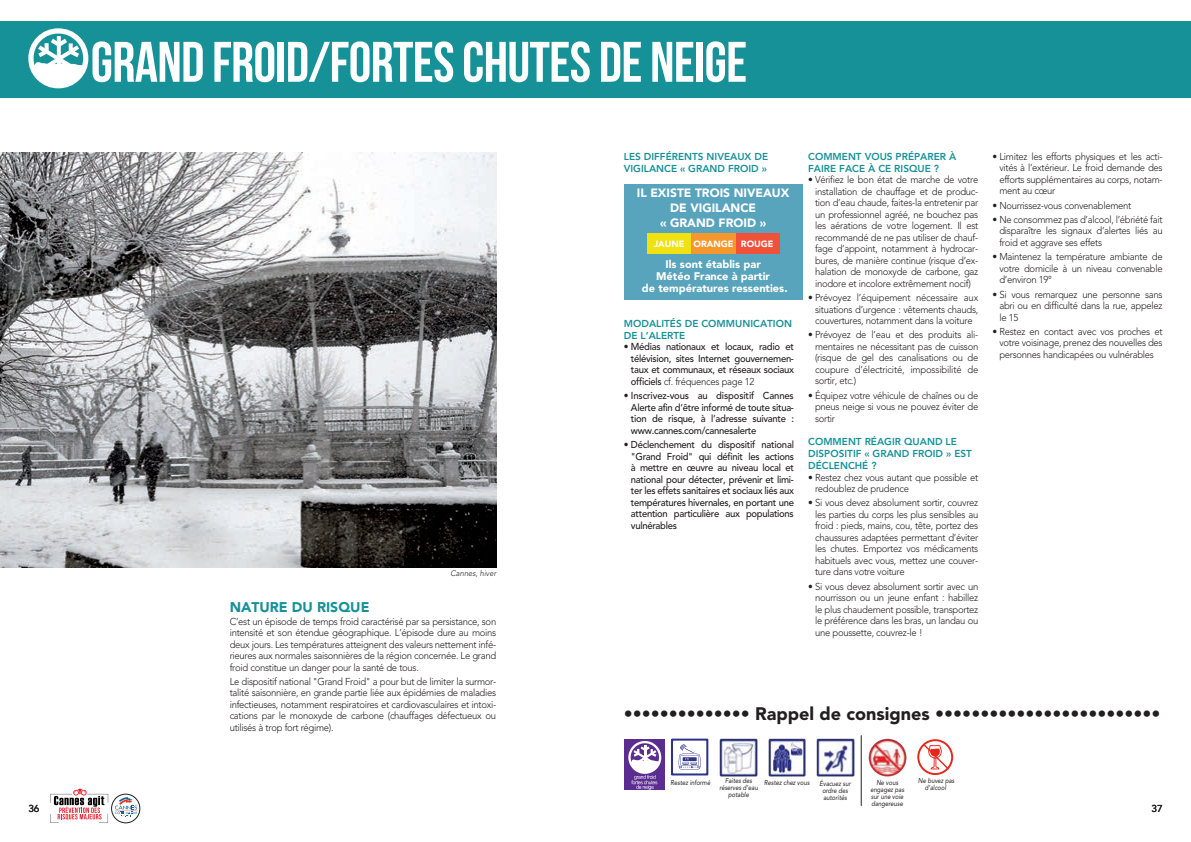
<style>
.page{position:relative;width:1191px;height:842px;background:#fff}
.page>*{position:absolute;margin:0;border:0;box-sizing:border-box;transform-origin:0 0}
.titre{font:57px "Bebas Neue";letter-spacing:-.01em;color:#fff}
.t1{font:900 18px "Avenir LT Std";color:#231f20}
.nature_du_risque{font:900 14px "Avenir LT Std";color:#169198}
.t2{font:900 12px "Avenir LT Std";color:#fff}
.t3{font:900 11px/12px "Avenir LT Std";color:#fff;text-align:center}
.paragraphe{font:300 10px/11.5px "Avenir LT Std";letter-spacing:-.03em;color:#231f20;text-align:justify;scale:.95 1}
.txt_ok{font:300 10px/11.5px "Avenir LT Std";letter-spacing:-.03em;color:#231f20;text-align:justify;scale:.95 1}
.paragraphe-2{font:500 10px/11.5px "Avenir LT Std";letter-spacing:-.03em;color:#231f20;text-align:justify;scale:.95 1}
.modalité{font:800 10px/12px "Avenir LT Std";color:#169198}
.paragraphe-3{font:500 10px "Avenir LT Std";letter-spacing:-.03em;color:#231f20}
.t4{font:900 9px "Avenir LT Std";color:#fff}
.paragraphe-4{font:italic 300 8px "Avenir LT Std";color:#231f20;scale:.95 1}
.consigne_pavet{font:italic 7px/7px "Avenir LT Std";color:#231f20;text-align:center;scale:.85 1}
.s1{font-weight:300}
</style>
<div class="page">
<div style="left:595px;top:21px;width:596px;height:77px;background:#169198"></div>
<div style="left:0;top:21px;width:595px;height:77px;background:#169198"></div>
<svg style="left:28px;top:28px;width:60px;height:60px"></svg>
<svg style="left:50px;top:788px;width:58px;height:35px"></svg>
<svg style="left:112px;top:794px;width:28px;height:29px"></svg>
<svg style="left:115px;top:797px;width:22px;height:20px"></svg>
<div style="left:111px;top:794px;width:29px;height:29px;border:1px solid #231f20;border-radius:50%"></div>
<img style="left:0;top:152px;width:496px;height:415px">
<div style="left:624px;top:184px;width:178px;height:115px;background:#58a4bc"></div>
<div style="left:691px;top:233px;width:44px;height:20px;background:#f7931d"></div>
<div style="left:735px;top:233px;width:44px;height:20px;background:#f05138"></div>
<div style="left:647px;top:233px;width:44px;height:20px;background:#f0e110"></div>
<div style="left:692px;top:233px;width:43px;height:20px;background:#f6972e"></div>
<div style="left:624px;top:739px;width:41px;height:51px;background:#5b2d91"></div>
<div style="left:628px;top:741px;width:33px;height:33px;border:2px solid #fff;border-radius:50%"></div>
<svg style="left:631px;top:745px;width:28px;height:45px"></svg>
<img style="left:868px;top:738px;width:39px;height:39px">
<img style="left:768px;top:738px;width:38px;height:39px">
<img style="left:719px;top:738px;width:39px;height:39px">
<img style="left:816px;top:738px;width:39px;height:39px">
<hr style="left:860px;top:735px;width:1px;height:71px;background:#231f20">
<svg style="left:671px;top:739px;width:37px;height:36px"></svg>
<div style="left:673px;top:741px;width:33px;height:32px;background:#fff"></div>
<svg style="left:678px;top:744px;width:24px;height:32px"></svg>
<svg style="left:917px;top:739px;width:36px;height:36px"></svg>
<svg style="left:919px;top:741px;width:32px;height:32px"></svg>
<svg style="left:921px;top:742px;width:29px;height:29px"></svg>
<p class="titre" style="left:91px;top:31px;width:658px">GRAND FROID/FORTES CHUTES DE NEIGE</p>
<p class="paragraphe-4" style="left:450px;top:569px;width:50px">Cannes, hiver</p>
<p class="nature_du_risque" style="left:230px;top:598px;width:141px">NATURE DU RISQUE</p>
<p class="txt_ok" style="left:230px;top:615px;width:282px">C’est un épisode de temps froid caractérisé par sa persistance, son intensité et son étendue géographique. L’épisode dure au moins deux jours. Les températures atteignent des valeurs nettement infé&shy;rieures aux normales saisonnières de la région concernée. Le grand froid constitue un danger pour la santé de tous.</p>
<p class="txt_ok" style="left:230px;top:676px;width:282px">Le dispositif national "Grand Froid" a pour but de limiter la surmor&shy;talité saisonnière, en grande partie liée aux épidémies de maladies infectieuses, notamment respiratoires et cardiovasculaires et intoxi&shy;cations par le monoxyde de carbone (chauffages défectueux ou utilisés à trop fort régime).</p>
<p class="modalité" style="left:624px;top:150px;width:146px">LES DIFFÉRENTS NIVEAUX DE<br>VIGILANCE « GRAND FROID »</p>
<p class="t2" style="left:637px;top:186px;width:154px">IL EXISTE TROIS NIVEAUX</p>
<p class="t2" style="left:670px;top:201px;width:88px">DE VIGILANCE</p>
<p class="t2" style="left:660px;top:215px;width:107px">« GRAND FROID »</p>
<p class="t3" style="left:642px;top:258px;width:147px">Ils sont établis par<br>Météo France à partir<br>de températures ressenties.</p>
<p class="t4" style="left:653px;top:238px;width:32px">JAUNE</p>
<p class="t4" style="left:693px;top:238px;width:41px">ORANGE</p>
<p class="t4" style="left:741px;top:238px;width:34px">ROUGE</p>
<p class="modalité" style="left:624px;top:317px;width:170px">MODALITÉS DE COMMUNICATION<br>DE L’ALERTE</p>
<p class="paragraphe-2" style="left:631px;top:341px;width:173px;text-indent:-7px">• Médias nationaux et locaux, radio et télévision, sites Internet gouvernemen&shy;taux et communaux, et réseaux sociaux officiels <span class="s1">cf. fréquences page 12</span></p>
<p class="paragraphe-2" style="left:631px;top:390px;width:173px;text-indent:-7px">• Inscrivez-vous au dispositif Cannes Alerte afin d’être informé de toute situa&shy;tion de risque, à l’adresse suivante : www.cannes.com/cannesalerte</p>
<p class="paragraphe-2" style="left:631px;top:439px;width:173px;text-indent:-7px">• Déclenchement du dispositif national "Grand Froid" qui définit les actions à mettre en œuvre au niveau local et national pour détecter, prévenir et limi&shy;ter les effets sanitaires et sociaux liés aux températures hivernales, en portant une attention particulière aux populations vulnérables</p>
<p class="modalité" style="left:808px;top:150px;width:150px">COMMENT VOUS PRÉPARER À<br>FAIRE FACE À CE RISQUE ?</p>
<p class="paragraphe" style="left:815px;top:174px;width:173px;text-indent:-7px">• Vérifiez le bon état de marche de votre installation de chauffage et de produc&shy;tion d’eau chaude, faites-la entretenir par un professionnel agréé, ne bouchez pas les aérations de votre logement. Il est recommandé de ne pas utiliser de chauf&shy;fage d’appoint, notamment à hydrocar&shy;bures, de manière continue (risque d’ex&shy;halation de monoxyde de carbone, gaz inodore et incolore extrêmement nocif)</p>
<p class="paragraphe" style="left:815px;top:292px;width:173px;text-indent:-7px">• Prévoyez l’équipement nécessaire aux situations d’urgence : vêtements chauds, couvertures, notamment dans la voiture</p>
<p class="paragraphe" style="left:815px;top:329px;width:173px;text-indent:-7px">• Prévoyez de l’eau et des produits ali&shy;mentaires ne nécessitant pas de cuisson (risque de gel des canalisations ou de coupure d’électricité, impossibilité de sortir, etc.)</p>
<p class="txt_ok" style="left:815px;top:390px;width:173px;text-indent:-7px">• Équipez votre véhicule de chaînes ou de pneus neige si vous ne pouvez éviter de sortir</p>
<p class="modalité" style="left:808px;top:436px;width:165px">COMMENT RÉAGIR QUAND LE<br>DISPOSITIF « GRAND FROID » EST<br>DÉCLENCHÉ ?</p>
<p class="paragraphe" style="left:815px;top:471px;width:173px;text-indent:-7px">• Restez chez vous autant que possible et redoublez de prudence</p>
<p class="paragraphe" style="left:815px;top:497px;width:173px;text-indent:-7px">• Si vous devez absolument sortir, couvrez les parties du corps les plus sensibles au froid : pieds, mains, cou, tête, portez des chaussures adaptées permettant d’éviter les chutes. Emportez vos médicaments habituels avec vous, mettez une couver&shy;ture dans votre voiture</p>
<p class="paragraphe" style="left:815px;top:581px;width:173px;text-indent:-7px">• Si vous devez absolument sortir avec un nourrisson ou un jeune enfant : habillez le plus chaudement possible, transportez le préférence dans les bras, un landau ou une poussette, couvrez-le !</p>
<p class="paragraphe" style="left:999px;top:151px;width:173px;text-indent:-7px">• Limitez les efforts physiques et les acti&shy;vités à l’extérieur. Le froid demande des efforts supplémentaires au corps, notam&shy;ment au cœur</p>
<p class="paragraphe" style="left:992px;top:199px;width:148px">• Nourrissez-vous convenablement</p>
<p class="paragraphe" style="left:999px;top:214px;width:173px;text-indent:-7px">• Ne consommez pas d’alcool, l’ébriété fait disparaître les signaux d’alertes liés au froid et aggrave ses effets</p>
<p class="paragraphe" style="left:999px;top:251px;width:173px;text-indent:-7px">• Maintenez la température ambiante de votre domicile à un niveau convenable d’environ 19°</p>
<p class="paragraphe" style="left:999px;top:288px;width:173px;text-indent:-7px">• Si vous remarquez une personne sans abri ou en difficulté dans la rue, appelez le 15</p>
<p class="paragraphe" style="left:999px;top:326px;width:173px;text-indent:-7px">• Restez en contact avec vos proches et votre voisinage, prenez des nouvelles des personnes handicapées ou vulnérables</p>
<h2 class="t1" style="left:624px;top:702px;width:538px">•••••••••••••• Rappel de consignes •••••••••••••••••••••••••</h2>
<p class="consigne_pavet" style="left:719px;top:777px;width:47px">Faites des réserves d’eau potable</p>
<p class="consigne_pavet" style="left:819px;top:780px;width:38px">Évacuez sur ordre des autorités</p>
<p class="consigne_pavet" style="left:670px;top:779px;width:48px">Restez informé</p>
<p class="consigne_pavet" style="left:918px;top:777px;width:44px">Ne buvez pas d’alcool</p>
<p class="consigne_pavet" style="left:764px;top:779px;width:55px">Restez chez vous</p>
<p class="consigne_pavet" style="left:870px;top:779px;width:41px">Ne vous engagez pas sur une voie dangereuse</p>
<p class="paragraphe-3" style="left:28px;top:803px;width:13px">36</p>
<p class="paragraphe-3" style="left:1151px;top:803px;width:13px">37</p>
</div>
